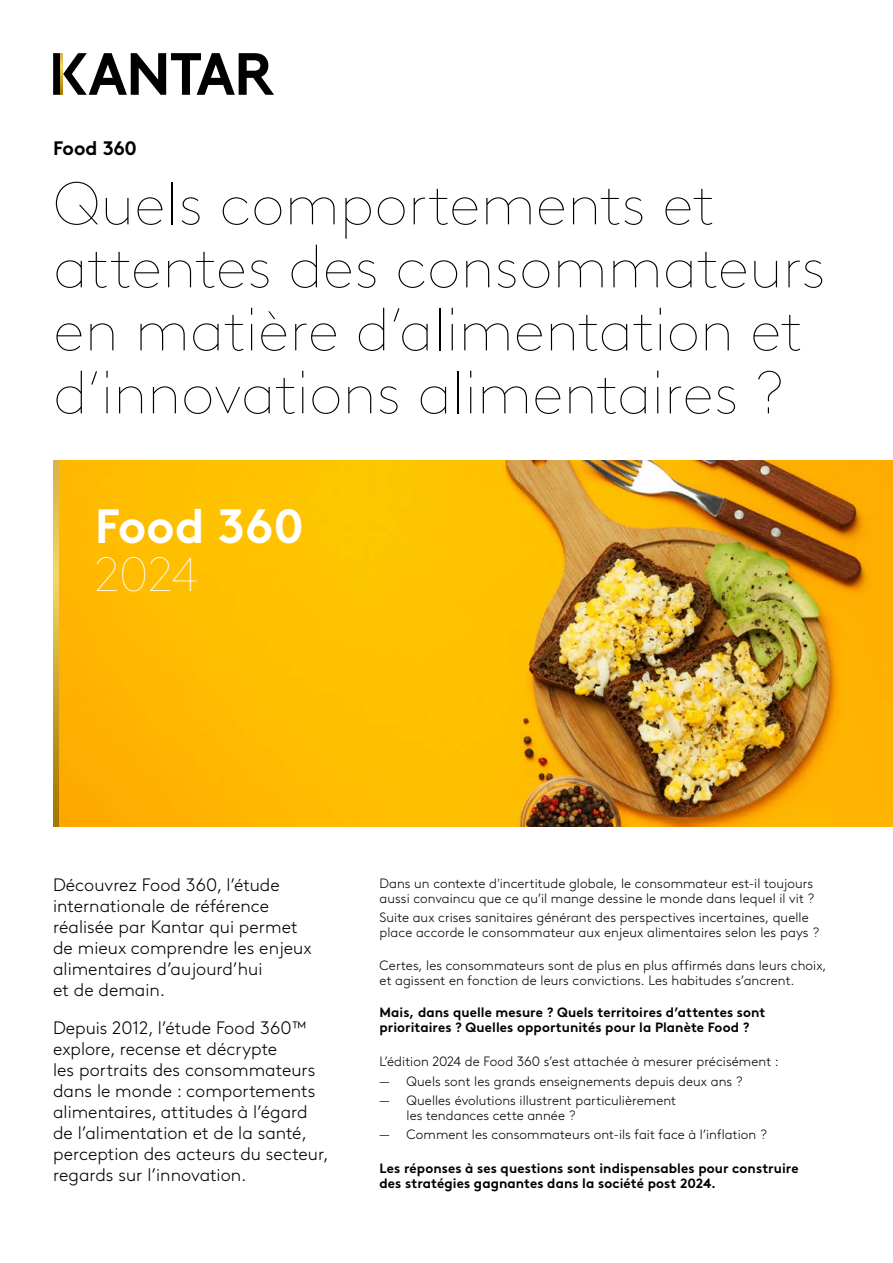
<style>
.page{position:relative;width:893px;height:1263px;background:#fff}
.page>*{position:absolute;margin:0;border:0;box-sizing:border-box;transform-origin:0 0}
.t1{font:100 60px/63px "Kantar Brown";color:#000}
.t2{font:700 48px "Kantar Brown";color:#fff}
.t3{font:100 48px "Kantar Brown";color:#fff}
.t4{font:700 19.5px "Kantar Brown";letter-spacing:-.02em;color:#000}
.t5{font:300 18px/21px "Kantar Brown";color:#000}
.t6{font:300 13.5px/15px "Kantar Brown";letter-spacing:.005em;color:#000}
.t7{font:700 13.5px/15px "Kantar Brown";letter-spacing:.005em;color:#000}
</style>
<div class="page">
<svg style="left:53px;top:53px;width:221px;height:42px"></svg>
<svg style="left:61px;top:53px;width:2px;height:42px"></svg>
<img style="left:58px;top:461px;width:835px;height:365px">
<svg style="left:53px;top:461px;width:5px;height:365px;background:#d1ad39"></svg>
<h3 class="t4" style="left:53px;top:132px;width:85px">Food 360</h3>
<h1 class="t1" style="left:53px;top:168px;width:774px">Quels comportements et attentes des consommateurs en matière d’alimentation et d’innovations alimentaires ?</h1>
<h2 class="t2" style="left:95px;top:487px;width:211px">Food 360</h2>
<h2 class="t3" style="left:95px;top:539px;width:104px">2024</h2>
<h3 class="t5" style="left:53px;top:873px;width:260px">Découvrez Food 360, l’étude internationale de référence réalisée par Kantar qui permet de mieux comprendre les enjeux alimentaires d’aujourd’hui<br>et de demain.</h3>
<p class="t5" style="left:53px;top:1016px;width:277px">Depuis 2012, l’étude Food 360™ explore, recense et décrypte<br>les portraits des consommateurs dans le monde : comportements alimentaires, attitudes à l’égard de l’alimentation et de la santé, perception des acteurs du secteur, regards sur l’innovation.</p>
<p class="t6" style="left:379px;top:874px;width:436px">Dans un contexte d'incertitude globale, le consommateur est-il toujours aussi convaincu que ce qu’il mange dessine le monde dans lequel il vit ?</p>
<p class="t6" style="left:379px;top:909px;width:441px">Suite aux crises sanitaires générant des perspectives incertaines, quelle place accorde le consommateur aux enjeux alimentaires selon les pays ?</p>
<p class="t6" style="left:379px;top:956px;width:449px">Certes, les consommateurs sont de plus en plus affirmés dans leurs choix, et agissent en fonction de leurs convictions. Les habitudes s’ancrent.</p>
<p class="t7" style="left:379px;top:1004px;width:388px">Mais, dans quelle mesure ? Quels territoires d’attentes sont prioritaires ? Quelles opportunités pour la Planète Food ?</p>
<p class="t6" style="left:379px;top:1053px;width:401px">L’édition 2024 de Food 360 s’est attachée à mesurer précisément :</p>
<p class="t6" style="left:379px;top:1072px;width:365px">— Quels sont les grands enseignements depuis deux ans ?</p>
<p class="t6" style="left:406px;top:1092px;width:271px;text-indent:-27px">— Quelles évolutions illustrent particulièrement les tendances cette année ?</p>
<p class="t6" style="left:379px;top:1126px;width:389px">— Comment les consommateurs ont-ils fait face à l’inflation ?</p>
<p class="t7" style="left:379px;top:1159px;width:421px">Les réponses à ses questions sont indispensables pour construire des stratégies gagnantes dans la société post 2024.</p>
</div>
